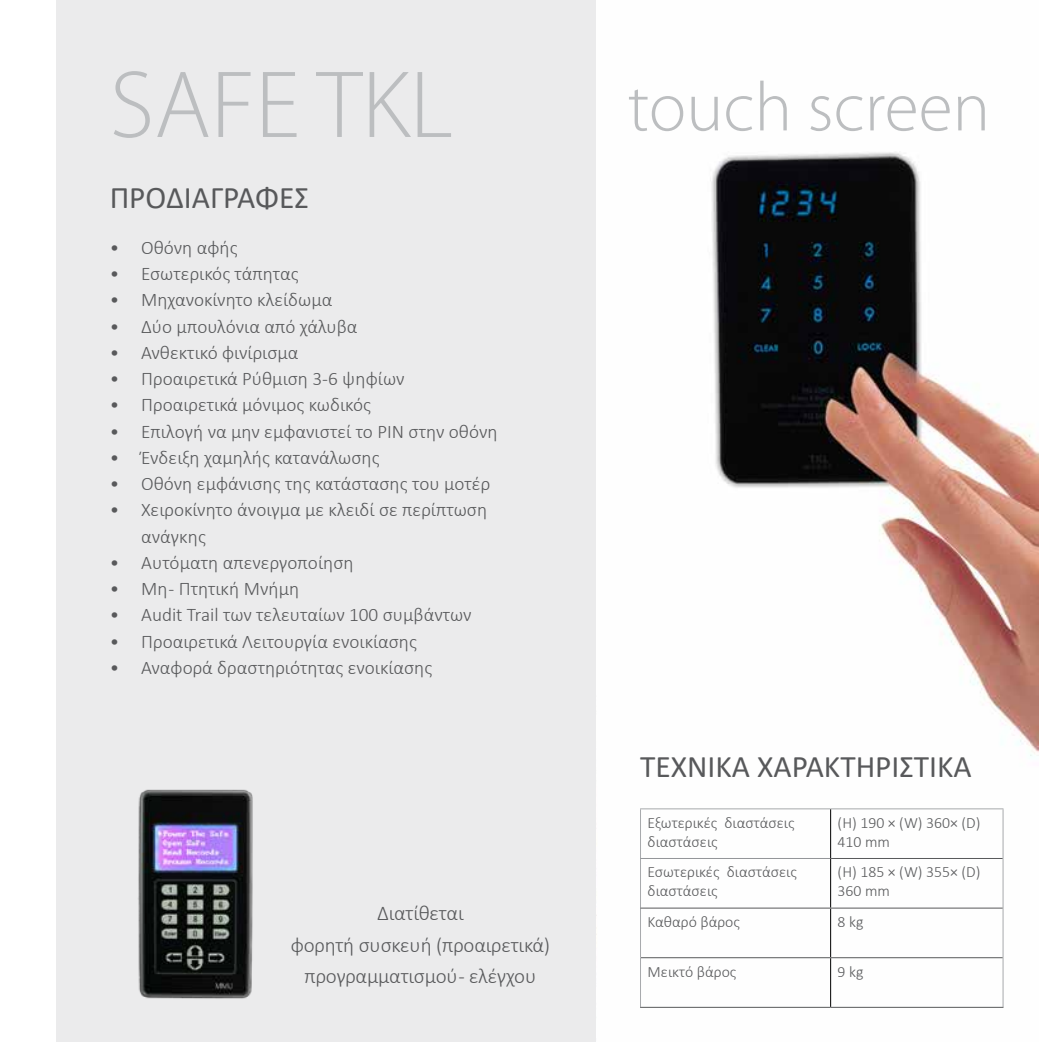
<style>
.page{position:relative;width:1042px;height:1042px;background:#fff}
.page>*{position:absolute;margin:0;border:0;box-sizing:border-box;transform-origin:0 0}
.t1{font:300 96.25px "Myriad Pro";color:#bcbec0}
.t2{font:300 70px "Myriad Pro";color:#bcbec0}
.t3{font:31.5px "Calibri";color:#58595b}
.t4{font:300 31.5px "Calibri";letter-spacing:-.01em;color:#58595b}
.t5{font:300 21px/31.5px "Calibri";letter-spacing:-.01em;color:#58595b;text-align:center}
.t6{font:300 19.25px/26.2px "Calibri";color:#58595b}
.t7{font:300 15.75px/18.9px "Calibri";color:#58595b}
</style>
<div class="page">
<img style="left:596px;top:152px;width:442px;height:856px">
<div style="left:56px;top:0;width:540px;height:1042px;background:#ebebec"></div>
<hr style="left:640px;top:808px;width:190px;height:1px;background:#a7a9ac">
<hr style="left:640px;top:809px;width:1px;height:49px;background:#a7a9ac">
<hr style="left:830px;top:808px;width:173px;height:1px;background:#a7a9ac">
<hr style="left:1002px;top:809px;width:1px;height:49px;background:#a7a9ac">
<hr style="left:1002px;top:858px;width:1px;height:50px;background:#a7a9ac">
<hr style="left:640px;top:908px;width:1px;height:49px;background:#a7a9ac">
<hr style="left:1002px;top:908px;width:1px;height:49px;background:#a7a9ac">
<hr style="left:640px;top:957px;width:1px;height:50px;background:#a7a9ac">
<hr style="left:1002px;top:957px;width:1px;height:50px;background:#a7a9ac">
<hr style="left:830px;top:809px;width:1px;height:49px;background:#000">
<hr style="left:830px;top:858px;width:1px;height:49px;background:#000">
<hr style="left:830px;top:908px;width:1px;height:49px;background:#000">
<hr style="left:830px;top:958px;width:1px;height:49px;background:#000">
<hr style="left:640px;top:858px;width:190px;height:1px;background:#939598">
<hr style="left:640px;top:859px;width:1px;height:48px;background:#a7a9ac">
<hr style="left:831px;top:858px;width:171px;height:1px;background:#58595b">
<hr style="left:640px;top:907px;width:190px;height:1px;background:#58595b">
<hr style="left:830px;top:907px;width:172px;height:1px;background:#58595b">
<hr style="left:641px;top:957px;width:189px;height:1px;background:#58595b">
<hr style="left:830px;top:957px;width:172px;height:1px;background:#58595b">
<hr style="left:640px;top:1007px;width:190px;height:1px;background:#58595b">
<hr style="left:830px;top:1007px;width:173px;height:1px;background:#58595b">
<img style="left:138px;top:789px;width:115px;height:210px">
<h1 class="t1" style="left:110px;top:52px;width:345px">SAFE TKL</h1>
<h2 class="t2" style="left:628px;top:69px;width:364px">touch screen</h2>
<h3 class="t3" style="left:110px;top:176px;width:201px">ΠΡΟΔΙΑΓΡΑΦΕΣ</h3>
<p class="t6" style="left:110px;top:234px;width:130px">• Οθόνη αφής</p>
<p class="t6" style="left:110px;top:260px;width:191px">• Εσωτερικός τάπητας</p>
<p class="t6" style="left:110px;top:287px;width:224px">• Μηχανοκίνητο κλείδωμα</p>
<p class="t6" style="left:110px;top:313px;width:249px">• Δύο μπουλόνια από χάλυβα</p>
<p class="t6" style="left:110px;top:339px;width:190px">• Ανθεκτικό φινίρισμα</p>
<p class="t6" style="left:110px;top:365px;width:296px">• Προαιρετικά Ρύθμιση 3-6 ψηφίων</p>
<p class="t6" style="left:110px;top:392px;width:263px">• Προαιρετικά μόνιμος κωδικός</p>
<p class="t6" style="left:110px;top:418px;width:389px">• Επιλογή να μην εμφανιστεί το PIN στην οθόνη</p>
<p class="t6" style="left:110px;top:444px;width:271px">• Ένδειξη χαμηλής κατανάλωσης</p>
<p class="t6" style="left:110px;top:470px;width:382px">• Οθόνη εμφάνισης της κατάστασης του μοτέρ</p>
<p class="t6" style="left:141px;top:497px;width:348px;text-indent:-31px">• Χειροκίνητο άνοιγμα με κλειδί σε περίπτωση ανάγκης</p>
<p class="t6" style="left:110px;top:549px;width:246px">• Αυτόματη απενεργοποίηση</p>
<p class="t6" style="left:110px;top:575px;width:191px">• Μη - Πτητική Μνήμη</p>
<p class="t6" style="left:110px;top:602px;width:363px">• Audit Trail των τελευταίων 100 συμβάντων</p>
<p class="t6" style="left:110px;top:628px;width:309px">• Προαιρετικά Λειτουργία ενοικίασης</p>
<p class="t6" style="left:110px;top:654px;width:324px">• Αναφορά δραστηριότητας ενοικίασης</p>
<p class="t5" style="left:291px;top:897px;width:261px">Διατίθεται<br>φορητή συσκευή (προαιρετικά) προγραμματισμού - ελέγχου</p>
<h3 class="t4" style="left:328px;top:923px;width:224px">ηλεκτρονική λύση</h3>
<h3 class="t3" style="left:640px;top:744px;width:333px">ΤΕΧΝΙΚΑ ΧΑΡΑΚΤΗΡΙΣΤΙΚΑ</h3>
<p class="t7" style="left:647px;top:813px;width:149px">Εξωτερικές διαστάσεις διαστάσεις</p>
<p class="t7" style="left:837px;top:813px;width:144px">(H) 190 × (W) 360× (D)<br>410 mm</p>
<p class="t7" style="left:647px;top:862px;width:151px">Εσωτερικές διαστάσεις διαστάσεις</p>
<p class="t7" style="left:837px;top:862px;width:144px">(H) 185 × (W) 355× (D)<br>360 mm</p>
<p class="t7" style="left:647px;top:912px;width:94px">Καθαρό βάρος</p>
<p class="t7" style="left:837px;top:912px;width:27px">8 kg</p>
<p class="t7" style="left:647px;top:961px;width:90px">Μεικτό βάρος</p>
<p class="t7" style="left:837px;top:961px;width:27px">9 kg</p>
</div>
